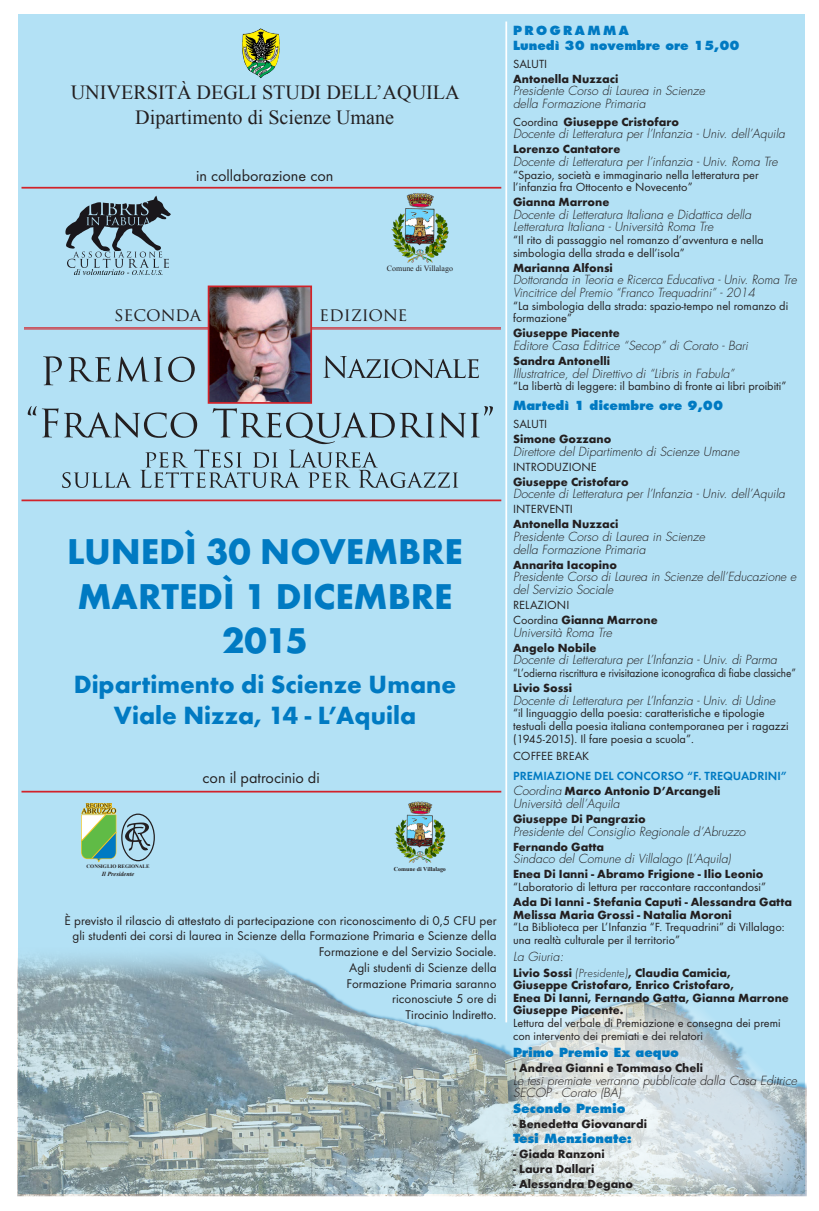
<style>
.page{position:relative;width:819px;height:1211px;background:#fff}
.page>*{position:absolute;margin:0;border:0;box-sizing:border-box;transform-origin:0 0}
.t1{font:700 37.27px/44.7px "Futura T";color:#007ac2}
.t2{font:700 25.9px "Futura T";color:#007ac2}
.t3{font:20.12px "Times New Roman";color:#231f20}
.t4{font:18.2px "Trajan Pro";letter-spacing:-.01em;color:#231f20}
.t5{font:16.19px "Futura T";color:#231f20}
.t6{font:13.12px/15.8px "Futura T";color:#231f20;text-align:right}
.t7{font:italic 300 12.25px/12.6px "Futura";color:#231f20}
.t8{font:12.25px/12.6px "Futura T";color:#231f20}
.t9{font:700 12.25px "Futura T";color:#231f20}
.t10{font:800 12.25px "Futura";color:#007ac2}
.t11{font:12.25px "Futura T";color:#231f20;scale:.92 1}
.t12{font:600 12.25px "Futura T";color:#007ac2}
.t13{font:800 12.25px "Futura";letter-spacing:.2em;color:#007ac2}
.t14{font:7.96px "Times New Roman";color:#231f20}
.t15{font:italic 700 6.21px "Times New Roman";color:#231f20}
.t16{font:700 5.95px "Times New Roman";color:#231f20}
.t17{font:700 5.16px "Times New Roman";color:#231f20}
.s1{font-weight:400}
.s2{font-family:"Futura";font-weight:300;font-style:italic}
.s3{font-weight:300;font-style:italic}
</style>
<div class="page">
<div style="left:18px;top:15px;width:786px;height:928px;background:#b3e1f5"></div>
<img style="left:18px;top:943px;width:787px;height:253px">
<img style="left:241px;top:28px;width:39px;height:50px">
<svg style="left:511px;top:997px;width:296px;height:200px;background:#cadae0"></svg>
<hr style="left:505px;top:21px;width:2px;height:1001px;background:#fff">
<svg style="left:81px;top:803px;width:35px;height:59px;background:#88bb7d"></svg>
<div style="left:121px;top:813px;width:34px;height:48px;border:1px solid #231f20;border-radius:50%"></div>
<svg style="left:125px;top:822px;width:25px;height:29px"></svg>
<img style="left:389px;top:799px;width:61px;height:63px">
<img style="left:385px;top:190px;width:69px;height:72px">
<svg style="left:65px;top:196px;width:106px;height:79px;background:#809ead"></svg>
<svg style="left:43px;top:356px;width:19px;height:29px"></svg>
<svg style="left:68px;top:357px;width:42px;height:25px"></svg>
<svg style="left:116px;top:356px;width:79px;height:26px;background:#91b3c3"></svg>
<svg style="left:323px;top:355px;width:156px;height:23px;background:#94b8c8"></svg>
<svg style="left:28px;top:406px;width:465px;height:82px;background:#a0c7d9"></svg>
<hr style="left:24px;top:327px;width:476px;height:1px;background:#d1232a">
<hr style="left:24px;top:329px;width:476px;height:1px;background:#d1232a">
<img style="left:211px;top:288px;width:98px;height:113px">
<div style="left:208px;top:285px;width:104px;height:119px;border:2px solid #d1232a"></div>
<hr style="left:21px;top:499px;width:480px;height:2px;background:#d1232a">
<hr style="left:21px;top:187px;width:480px;height:2px;background:#d1232a">
<hr style="left:21px;top:790px;width:480px;height:2px;background:#d1232a">
<p class="t3" style="left:71px;top:79px;width:390px">UNIVERSITÀ DEGLI STUDI DELL’AQUILA</p>
<p class="t3" style="left:135px;top:103px;width:260px">Dipartimento di Scienze Umane</p>
<p class="t5" style="left:196px;top:166px;width:139px">in collaborazione con</p>
<p class="t14" style="left:387px;top:263px;width:68px">Comune di Villalago</p>
<p class="t4" style="left:114px;top:303px;width:88px">SECONDA</p>
<p class="t4" style="left:319px;top:303px;width:90px">EDIZIONE</p>
<p class="t1" style="left:67px;top:529px;width:69px">luned</p>
<p class="t1" style="left:185px;top:529px;width:185px">ì 30 n ovembre</p>
<p class="t1" style="left:77px;top:573px;width:25px">marted</p>
<p class="t1" style="left:222px;top:573px;width:87px">ì 1 dicembre<br>2015</p>
<p class="t2" style="left:74px;top:669px;width:384px">Dipartimento di Scienze Umane</p>
<p class="t2" style="left:114px;top:700px;width:304px">Viale Nizza, 14 - L’Aquila</p>
<p class="t17" style="left:87px;top:863px;width:64px">CONSIGLIO REGIONALE</p>
<p class="t15" style="left:102px;top:869px;width:34px">Il Presidente</p>
<p class="t5" style="left:202px;top:768px;width:119px">con il patrocinio di</p>
<p class="t16" style="left:394px;top:865px;width:54px">COMUNE DI VILLALAGO</p>
<p class="t6" style="left:65px;top:912px;width:433px">È previsto il rilascio di attestato di partecipazione con riconoscimento di 0,5 CFU per gli studenti dei corsi di laurea in Scienze della Formazione Primaria e Scienze della<br>Formazione e del Servizio Sociale.</p>
<p class="t6" style="left:346px;top:959px;width:151px">Agli studenti di Scienze della<br>Formazione Primaria saranno riconosciute 5 ore di<br>Tirocinio I ndiretto.</p>
<p class="t13" style="left:513px;top:23px;width:117px">PROGRAMMA</p>
<p class="t10" style="left:513px;top:38px;width:228px">Lunedì 30 novembre ore 15,00</p>
<p class="t8" style="left:513px;top:57px;width:36px">Saluti</p>
<p class="t9" style="left:513px;top:72px;width:107px">Antonella Nuzzaci</p>
<p class="t7" style="left:513px;top:85px;width:193px">Presidente Corso di Laurea in Scienze</p>
<p class="t7" style="left:513px;top:97px;width:134px">della Formazione Primaria</p>
<p class="t9" style="left:513px;top:114px;width:167px"><span class="s1">Coordina</span> Giuseppe Cristofaro</p>
<p class="t7" style="left:513px;top:128px;width:273px">Docente di Letteratura per l’Infanzia - Univ. dell’Aquila</p>
<p class="t9" style="left:513px;top:142px;width:109px">Lorenzo Cantatore</p>
<p class="t7" style="left:513px;top:155px;width:266px">Docente di Letteratura per l’infanzia - Univ. Roma Tre</p>
<p class="t8" style="left:513px;top:168px;width:247px">“Spazio, società e immaginario nella letteratura per l’infanzia fra Ottocento e Novecento”</p>
<p class="t9" style="left:513px;top:195px;width:98px">Gianna Marrone</p>
<p class="t7" style="left:513px;top:208px;width:239px">Docente di Letteratura Italiana e Didattica della<br>Letteratura Italiana - Università Roma Tre</p>
<p class="t8" style="left:513px;top:233px;width:252px">“I l rito di passaggio nel romanzo d’avventura e nella simbologia della strada e dell’isola”</p>
<p class="t9" style="left:513px;top:260px;width:101px">Marianna Alfonsi</p>
<p class="t7" style="left:513px;top:274px;width:285px">Dottoranda in Teoria e Ricerca Educativa - Univ. Roma Tre</p>
<p class="t7" style="left:513px;top:286px;width:243px">Vincitrice del Premio “Franco Trequadrini” - 2014</p>
<p class="t8" style="left:513px;top:299px;width:276px">“La simbologia della strada: spazio-tempo nel romanzo di formazione”</p>
<p class="t9" style="left:513px;top:326px;width:108px">Giuseppe Piacente</p>
<p class="t7" style="left:513px;top:339px;width:236px">Editore Casa Editrice “Secop” di Corato - Bari</p>
<p class="t9" style="left:513px;top:353px;width:98px">Sandra Antonelli</p>
<p class="t7" style="left:513px;top:367px;width:223px">Illustratrice, del Direttivo di “Libris in Fabula”</p>
<p class="t8" style="left:513px;top:380px;width:275px">“La libertà di leggere: il bambino di fronte ai libri proibiti”</p>
<p class="t10" style="left:513px;top:398px;width:212px">Martedì 1 dicembre ore 9,00</p>
<p class="t8" style="left:513px;top:417px;width:36px">Saluti</p>
<p class="t9" style="left:513px;top:431px;width:100px">Simone Gozzano</p>
<p class="t7" style="left:513px;top:445px;width:228px">Direttore del Dipartimento di Scienze Umane</p>
<p class="t8" style="left:513px;top:460px;width:85px">IntRODUZIONE</p>
<p class="t9" style="left:513px;top:474px;width:117px">Giuseppe Cristofaro</p>
<p class="t7" style="left:513px;top:487px;width:273px">Docente di Letteratura per l’Infanzia - Univ. dell’Aquila</p>
<p class="t8" style="left:513px;top:503px;width:57px">IntERVENTI</p>
<p class="t9" style="left:513px;top:517px;width:107px">Antonella Nuzzaci</p>
<p class="t7" style="left:513px;top:530px;width:193px">Presidente Corso di Laurea in Scienze</p>
<p class="t7" style="left:513px;top:543px;width:134px">della Formazione Primaria</p>
<p class="t9" style="left:513px;top:557px;width:105px">Annarita Iacopino</p>
<p class="t7" style="left:513px;top:570px;width:285px">Presidente Corso di Laurea in Scienze dell’Educazione e del Servizio Sociale</p>
<p class="t8" style="left:513px;top:598px;width:56px">RELAZIONI</p>
<p class="t9" style="left:513px;top:613px;width:146px"><span class="s1">Coordina</span> Gianna Marrone</p>
<p class="t7" style="left:513px;top:626px;width:100px">Università Roma Tre</p>
<p class="t9" style="left:513px;top:640px;width:85px">Angelo Nobile</p>
<p class="t7" style="left:513px;top:654px;width:265px">Docente di Letteratura per L’Infanzia - Univ. di Parma</p>
<p class="t11" style="left:513px;top:666px;width:309px">“L’odierna riscrittura e rivisitazione iconografica di fiabe classiche”</p>
<p class="t9" style="left:513px;top:680px;width:60px">Livio Sossi</p>
<p class="t7" style="left:513px;top:694px;width:264px">Docente di Letteratura per L’Infanzia - Univ. di Udine</p>
<p class="t8" style="left:513px;top:707px;width:277px">“il linguaggio della poesia: caratteristiche e tipologie testuali della poesia italiana contemporanea per i ragazzi (1945-2015). I l fare poesia a scuola”.</p>
<p class="t8" style="left:513px;top:749px;width:78px">Coffee Break</p>
<p class="t12" style="left:513px;top:768px;width:251px">PREMIAZIONE DEL CON CORSO “F. TREQUADRINI</p>
<p class="t12" style="left:781px;top:768px;width:8px">”</p>
<p class="t9" style="left:513px;top:784px;width:209px"><span class="s2">Coordina</span> Marco Antonio D’Arcangeli</p>
<p class="t7" style="left:513px;top:797px;width:108px">Università dell’Aquila</p>
<p class="t9" style="left:513px;top:811px;width:134px">Giuseppe Di Pangrazio</p>
<p class="t7" style="left:513px;top:825px;width:234px">Presidente del Consiglio Regionale d’Abruzzo</p>
<p class="t9" style="left:513px;top:839px;width:93px">Fernando Gatta</p>
<p class="t7" style="left:513px;top:852px;width:219px">Sindaco del Comune di Villalago (L’Aquila)</p>
<p class="t9" style="left:513px;top:867px;width:252px">Enea Di Ianni - Abramo Frigione - Ilio Leonio</p>
<p class="t8" style="left:513px;top:880px;width:254px">“Laboratorio di lettura per raccontare raccontandosi”</p>
<p class="t9" style="left:513px;top:894px;width:280px">Ada Di Ianni - Stefania Caputi - Alessandra Gatta</p>
<p class="t9" style="left:513px;top:907px;width:220px">Melissa Maria Grossi - Natalia Moroni</p>
<p class="t8" style="left:513px;top:920px;width:273px">“La Biblioteca per L’I nfanzia “F. Trequadrini” di Villalago: una realtà culturale per il territorio”</p>
<p class="t7" style="left:513px;top:950px;width:52px">La Giuria:</p>
<p class="t9" style="left:513px;top:965px;width:219px">Livio Sossi <span class="s3">(Presidente)</span>, Claudia Camicia,</p>
<p class="t9" style="left:513px;top:977px;width:222px">Giuseppe Cristofaro, Enrico Cristofaro,</p>
<p class="t9" style="left:513px;top:990px;width:277px">Enea Di Ianni, Fernando Gatta, Gianna Marrone</p>
<p class="t9" style="left:513px;top:1003px;width:112px">Giuseppe Piacente.</p>
<p class="t8" style="left:513px;top:1016px;width:269px">Lettura del verbale di Premiazione e consegna dei premi con intervento dei premiati e dei relatori</p>
<p class="t10" style="left:513px;top:1044px;width:167px">Primo Premio Ex aequo</p>
<p class="t9" style="left:513px;top:1060px;width:191px">- Andrea Gianni e Tommaso Cheli</p>
<p class="t7" style="left:513px;top:1074px;width:285px">Le tesi premiate verranno pubblicate dalla Casa Editrice<br>SECOP - Corato (BA)</p>
<p class="t10" style="left:513px;top:1100px;width:114px">Secondo Premio</p>
<p class="t9" style="left:513px;top:1116px;width:135px">- Benedetta Giovanardi</p>
<p class="t10" style="left:513px;top:1130px;width:120px">Tesi Menzionate:</p>
<p class="t9" style="left:513px;top:1146px;width:93px">- Giada Ranzoni</p>
<p class="t9" style="left:513px;top:1161px;width:83px">- Laura Dallari</p>
<p class="t9" style="left:513px;top:1176px;width:121px">- Alessandra Degano</p>
</div>
